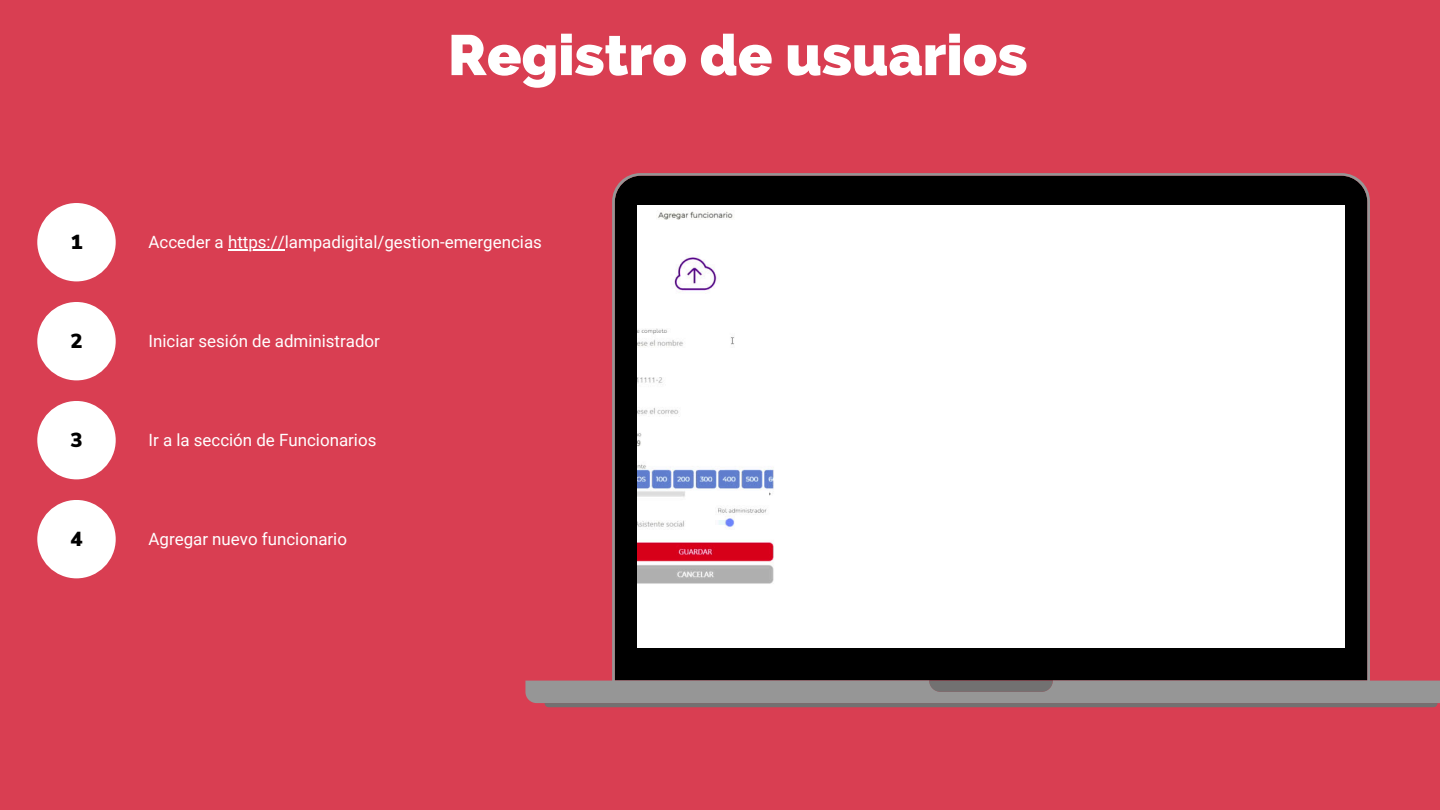
<style>
.page{position:relative;width:1440px;height:810px;background:#d93e52}
.page>*{position:absolute;margin:0;border:0;box-sizing:border-box;transform-origin:0 0}
.t1{font:800 56.8px "Raleway";color:#fff}
.t2{font:900 20.3px "Nunito Sans";color:#000}
.t3{font:16.9px "Roboto";color:#fff}
</style>
<div class="page">
<div style="left:37px;top:203px;width:79px;height:78px;background:#fff;border-radius:50%"></div>
<div style="left:37px;top:302px;width:79px;height:78px;background:#fff;border-radius:50%"></div>
<div style="left:37px;top:401px;width:79px;height:78px;background:#fff;border-radius:50%"></div>
<div style="left:37px;top:500px;width:79px;height:78px;background:#fff;border-radius:50%"></div>
<hr style="left:228px;top:249px;width:57px;height:1px;background:#fff">
<svg style="left:525px;top:173px;width:915px;height:530px"></svg>
<svg style="left:929px;top:681px;width:124px;height:11px"></svg>
<svg style="left:545px;top:703px;width:893px;height:4px;background:#746f70"></svg>
<div style="left:638px;top:205px;width:706px;height:443px;background:#fff"></div>
<p class="t1" style="left:448px;top:22px;width:581px">Registro de usuarios</p>
<h1 class="t2" style="left:70px;top:228px;width:14px">1</h1>
<p class="t3" style="left:149px;top:232px;width:395px">Acceder a https://lampadigital/gestion-emergencias</p>
<p class="t2" style="left:70px;top:327px;width:14px">2</p>
<p class="t3" style="left:149px;top:331px;width:233px">Iniciar sesión de administrador</p>
<p class="t2" style="left:70px;top:426px;width:14px">3</p>
<p class="t3" style="left:149px;top:430px;width:229px">Ir a la sección de Funcionarios</p>
<p class="t2" style="left:70px;top:525px;width:14px">4</p>
<p class="t3" style="left:149px;top:529px;width:200px">Agregar nuevo funcionario</p>
</div>
